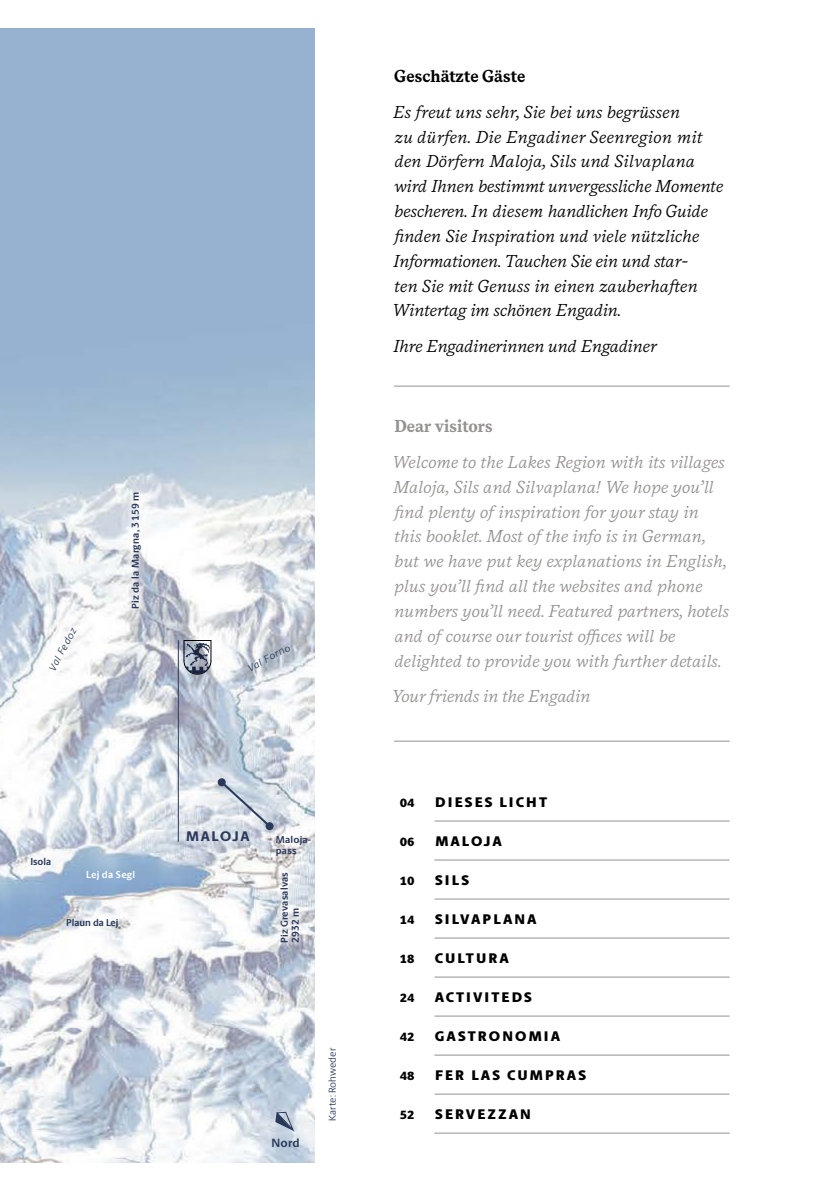
<style>
.page{position:relative;width:840px;height:1191px;background:#fff}
.page>*{position:absolute;margin:0;border:0;box-sizing:border-box;transform-origin:0 0}
.t1{font:italic 17.2px/24.8px "Messina Serif";letter-spacing:.015em;color:#949290}
.t2{font:italic 17.2px/24.8px "Messina Serif";color:#000}
.t3{font:700 17.2px "Messina Serif";color:#000}
.t4{font:700 17.2px "Messina Serif";color:#949290}
.t5{font:900 14px "Berlingske Sans";letter-spacing:.15em;color:#000}
.t6{font:800 14px "Berlingske Sans";letter-spacing:.115em;color:#2a385a}
.t7{font:900 12px "Berlingske Sans";color:#000}
.t8{font:700 12px "Berlingske Sans";color:#2a385a}
.t9{font:700 10px/11px "Berlingske Sans";letter-spacing:.02em;color:#2a385a}
.t10{font:italic 10px "Berlingske Sans";color:#2a385a}
.t11{font:10px "Berlingske Sans";letter-spacing:.01em;color:#2a385a}
.t12{font:700 10px "Berlingske Sans";color:#2a385a}
.t13{font:700 10px "Berlingske Sans";letter-spacing:.025em;color:#fff}
</style>
<div class="page">
<hr style="left:434px;top:820px;width:295px;height:1px;background:#949290">
<hr style="left:434px;top:859px;width:295px;height:1px;background:#949290">
<hr style="left:434px;top:898px;width:295px;height:1px;background:#949290">
<hr style="left:434px;top:937px;width:295px;height:1px;background:#949290">
<hr style="left:434px;top:976px;width:295px;height:1px;background:#949290">
<hr style="left:434px;top:1015px;width:295px;height:1px;background:#949290">
<hr style="left:434px;top:1054px;width:295px;height:1px;background:#949290">
<hr style="left:434px;top:1093px;width:295px;height:1px;background:#949290">
<hr style="left:434px;top:1132px;width:295px;height:1px;background:#949290">
<hr style="left:394px;top:386px;width:335px;height:1px;background:#949290">
<hr style="left:394px;top:741px;width:335px;height:1px;background:#949290">
<img style="left:0;top:28px;width:314px;height:1134px">
<svg style="left:219px;top:779px;width:53px;height:50px;background:#c8d1dc"></svg>
<div style="left:217px;top:778px;width:8px;height:8px;background:#2a385a;border-radius:50%"></div>
<div style="left:265px;top:822px;width:8px;height:8px;background:#2a385a;border-radius:50%"></div>
<div style="left:173px;top:818px;width:89px;height:36px;background:#fff;opacity:.06"></div>
<hr style="left:178px;top:640px;width:1px;height:201px;background:#2a385a">
<svg style="left:183px;top:640px;width:28px;height:34px"></svg>
<svg style="left:275px;top:1111px;width:19px;height:21px"></svg>
<div style="left:121px;top:483px;width:29px;height:136px;background:#fff;opacity:.5"></div>
<div style="left:276px;top:868px;width:26px;height:79px;background:#fff;opacity:.38"></div>
<p class="t10" style="left:45px;top:666px;width:49px;rotate:-62deg">Val Fedoz</p>
<p class="t9" style="left:130px;top:609px;width:118px;rotate:-90deg">Piz da la Margna, 3159 m</p>
<p class="t10" style="left:245px;top:662px;width:48px;rotate:-28deg">Val Forno</p>
<p class="t9" style="left:30px;top:856px;width:22px">Isola</p>
<p class="t13" style="left:86px;top:867px;width:50px">Lej da Segl</p>
<p class="t12" style="left:66px;top:915px;width:54px">Plaun da Lej</p>
<p class="t6" style="left:186px;top:826px;width:65px">MALOJA</p>
<p class="t9" style="left:275px;top:834px;width:37px">Maloja&shy;pass</p>
<p class="t9" style="left:279px;top:943px;width:73px;rotate:-90deg">Piz Grevasalvas<br>2932 m</p>
<p class="t8" style="left:271px;top:1134px;width:30px">Nord</p>
<p class="t11" style="left:325px;top:1120px;width:74px;rotate:-90deg">Karte: Rohweder</p>
<p class="t3" style="left:394px;top:63px;width:132px">Geschätzte Gäste</p>
<p class="t2" style="left:392px;top:99px;width:332px">Es freut uns sehr, Sie bei uns begrüssen<br>zu dürfen. Die Engadiner Seenregion mit den Dörfern Maloja, Sils und Silvaplana wird Ihnen bestimmt unvergessliche Momente bescheren. In diesem handlichen Info Guide finden Sie Inspiration und viele nützliche Informationen. Tauchen Sie ein und star-<br>ten Sie mit Genuss in einen zauberhaften Wintertag im schönen Engadin.</p>
<p class="t2" style="left:393px;top:333px;width:265px">Ihre Engadinerinnen und Engadiner</p>
<p class="t4" style="left:394px;top:413px;width:100px">Dear visitors</p>
<p class="t1" style="left:392px;top:449px;width:338px">Welcome to the Lakes Region with its villages Maloja, Sils and Silvaplana! We hope you’ll find plenty of inspiration for your stay in<br>this booklet. Most of the info is in German, but we have put key explanations in English, plus you’ll find all the websites and phone numbers you’ll need. Featured partners, hotels and of course our tourist offices will be delighted to provide you with further details.</p>
<p class="t1" style="left:391px;top:683px;width:200px">Your friends in the Engadin</p>
<p class="t7" style="left:399px;top:793px;width:16px">04</p>
<p class="t7" style="left:399px;top:832px;width:16px">06</p>
<p class="t7" style="left:399px;top:871px;width:16px">10</p>
<p class="t7" style="left:399px;top:910px;width:16px">14</p>
<p class="t7" style="left:399px;top:949px;width:16px">18</p>
<p class="t7" style="left:399px;top:988px;width:16px">24</p>
<p class="t7" style="left:399px;top:1027px;width:16px">42</p>
<p class="t7" style="left:399px;top:1066px;width:16px">48</p>
<p class="t7" style="left:399px;top:1105px;width:16px">52</p>
<p class="t5" style="left:435px;top:791px;width:113px">DIESES LICHT</p>
<p class="t5" style="left:435px;top:830px;width:68px">MALOJA</p>
<p class="t5" style="left:435px;top:869px;width:35px">SILS</p>
<p class="t5" style="left:435px;top:908px;width:103px">SILVAPLANA</p>
<p class="t5" style="left:434px;top:947px;width:76px">CULTURA</p>
<p class="t5" style="left:434px;top:986px;width:99px">ACTIVITEDS</p>
<p class="t5" style="left:434px;top:1025px;width:127px">GASTRONOMIA</p>
<p class="t5" style="left:435px;top:1064px;width:152px">FER LAS CUMPRAS</p>
<p class="t5" style="left:435px;top:1103px;width:97px">SERVEZZAN</p>
</div>
